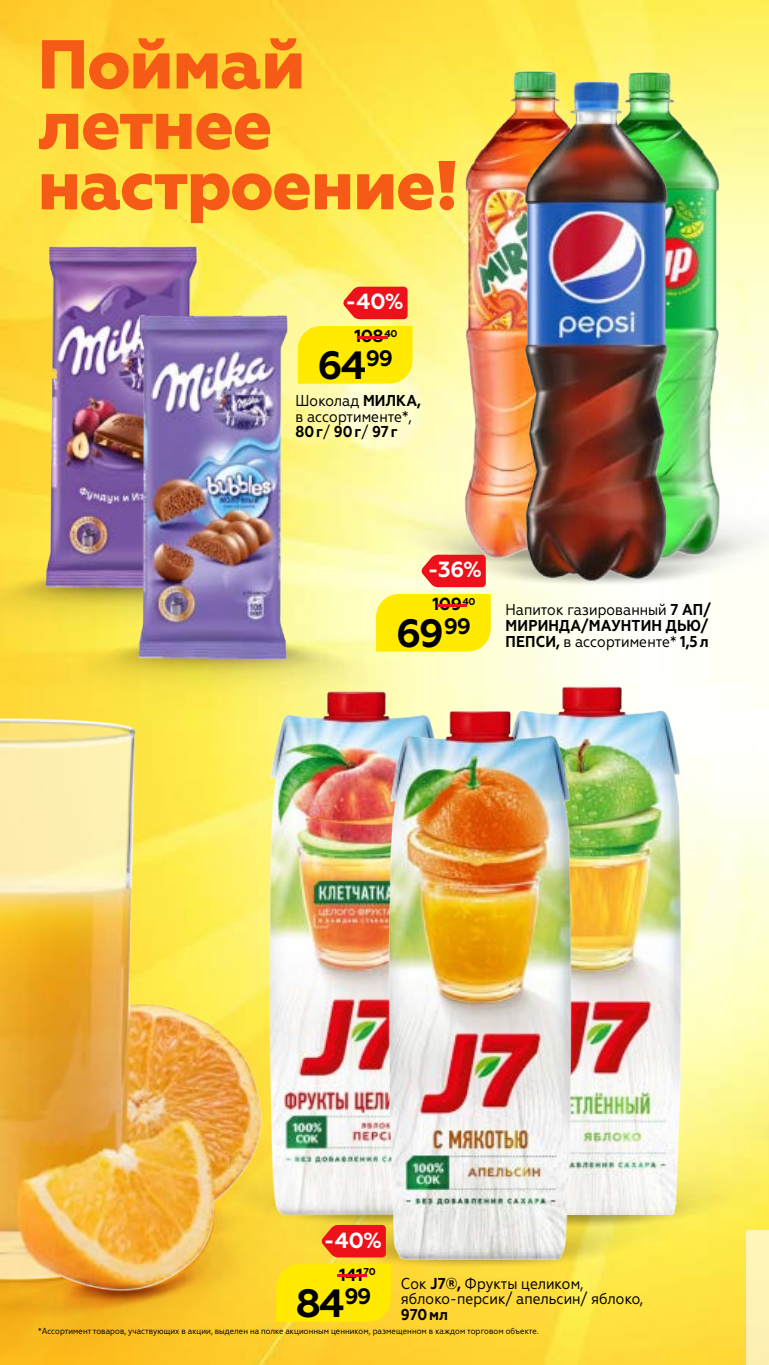
<style>
.page{position:relative;width:769px;height:1365px;background:#fff}
.page>*{position:absolute;margin:0;border:0;box-sizing:border-box;transform-origin:0 0}
.t1{font:800 68.95px/60.4px "Geometria";letter-spacing:-.02em;color:#f55b17}
.t2{font:700 39.38px "Geometria";color:#000}
.t3{font:700 21.88px "Geometria";color:#fff}
.t4{font:700 17.5px "Geometria";letter-spacing:-.03em;color:#000}
.t5{font:700 17.5px "Geometria";color:#ed111c;scale:5.5 1}
.t6{font:15.75px/15.8px "Geometria Narrow";color:#000}
.t7{font:700 9.97px "Geometria";color:#000}
.t8{font:8.75px "Geometria Narrow";color:#000}
.s1{font-weight:700}
</style>
<div class="page">
<img style="left:0;top:0;width:769px;height:1364px">
<img style="left:0;top:654px;width:353px;height:701px">
<div style="left:747px;top:1230px;width:22px;height:134px;background:#fef3b5"></div>
<img style="left:711px;top:1090px;width:37px;height:35px">
<img style="left:748px;top:587px;width:21px;height:538px">
<img style="left:0;top:587px;width:42px;height:67px">
<img style="left:0;top:244px;width:293px;height:343px">
<img style="left:19px;top:637px;width:397px;height:84px">
<img style="left:42px;top:316px;width:343px;height:342px">
<img style="left:688px;top:1125px;width:81px;height:105px">
<img style="left:577px;top:680px;width:111px;height:482px">
<img style="left:146px;top:1122px;width:497px;height:105px">
<img style="left:242px;top:679px;width:335px;height:483px">
<img style="left:223px;top:1162px;width:510px;height:108px">
<img style="left:357px;top:702px;width:254px;height:566px">
<img style="left:343px;top:480px;width:404px;height:86px">
<img style="left:455px;top:62px;width:115px;height:419px">
<img style="left:435px;top:481px;width:334px;height:15px">
<img style="left:570px;top:62px;width:160px;height:434px">
<img style="left:382px;top:496px;width:387px;height:91px">
<img style="left:496px;top:75px;width:201px;height:527px">
<img style="left:700px;top:259px;width:69px;height:170px">
<svg style="left:421px;top:554px;width:65px;height:33px;background:#ee2c31"></svg>
<div style="left:376px;top:594px;width:115px;height:57px;background:#ffea00"></div>
<svg style="left:343px;top:287px;width:65px;height:32px;background:#ee2727"></svg>
<div style="left:298px;top:326px;width:114px;height:57px;background:#ffea00"></div>
<svg style="left:321px;top:1224px;width:65px;height:33px;background:#ee2a20"></svg>
<div style="left:276px;top:1263px;width:115px;height:58px;background:#ffea00"></div>
<p class="t1" style="left:37px;top:36px;width:423px">Поймай летнее настроение!</p>
<p class="t3" style="left:345px;top:288px;width:60px">-40%</p>
<p class="t7" style="left:384px;top:327px;width:15px">40</p>
<p class="t4" style="left:354px;top:326px;width:31px">108</p>
<p class="t5" style="left:349px;top:326px;width:10px">-</p>
<p class="t2" style="left:317px;top:341px;width:77px">64<sup>99</sup></p>
<p class="t6" style="left:296px;top:392px;width:127px">Шоколад <span class="s1">МИЛКА, </span>в ассортименте*,<br><span class="s1">80 г</span>/ <span class="s1">90 г</span>/ <span class="s1">97 г</span></p>
<p class="t3" style="left:428px;top:556px;width:56px">-36%</p>
<p class="t7" style="left:463px;top:595px;width:15px">40</p>
<p class="t4" style="left:433px;top:594px;width:31px">109</p>
<p class="t5" style="left:427px;top:594px;width:10px">-</p>
<p class="t2" style="left:396px;top:609px;width:76px">69<sup>99</sup></p>
<p class="t6" style="left:505px;top:602px;width:207px">Напиток газированный <span class="s1">7 АП/<br>МИРИНДА/МАУНТИН ДЬЮ/<br>ПЕПСИ,</span> в ассортименте* <span class="s1">1,5 л</span></p>
<p class="t3" style="left:324px;top:1226px;width:60px">-40%</p>
<p class="t7" style="left:364px;top:1265px;width:14px">70</p>
<p class="t4" style="left:339px;top:1263px;width:25px">141</p>
<p class="t5" style="left:327px;top:1263px;width:10px">-</p>
<p class="t2" style="left:296px;top:1279px;width:77px">84<sup>99</sup></p>
<p class="t6" style="left:401px;top:1274px;width:244px">Сок <span class="s1">J7®,</span> Фрукты целиком, яблоко-персик/ апельсин/ яблоко,<br><span class="s1">970 мл</span></p>
<p class="t8" style="left:38px;top:1325px;width:502px">*Ассортимент товаров, участвующих в акции, выделен на полке акционным ценником, размещенном в каждом торговом объекте.</p>
</div>
